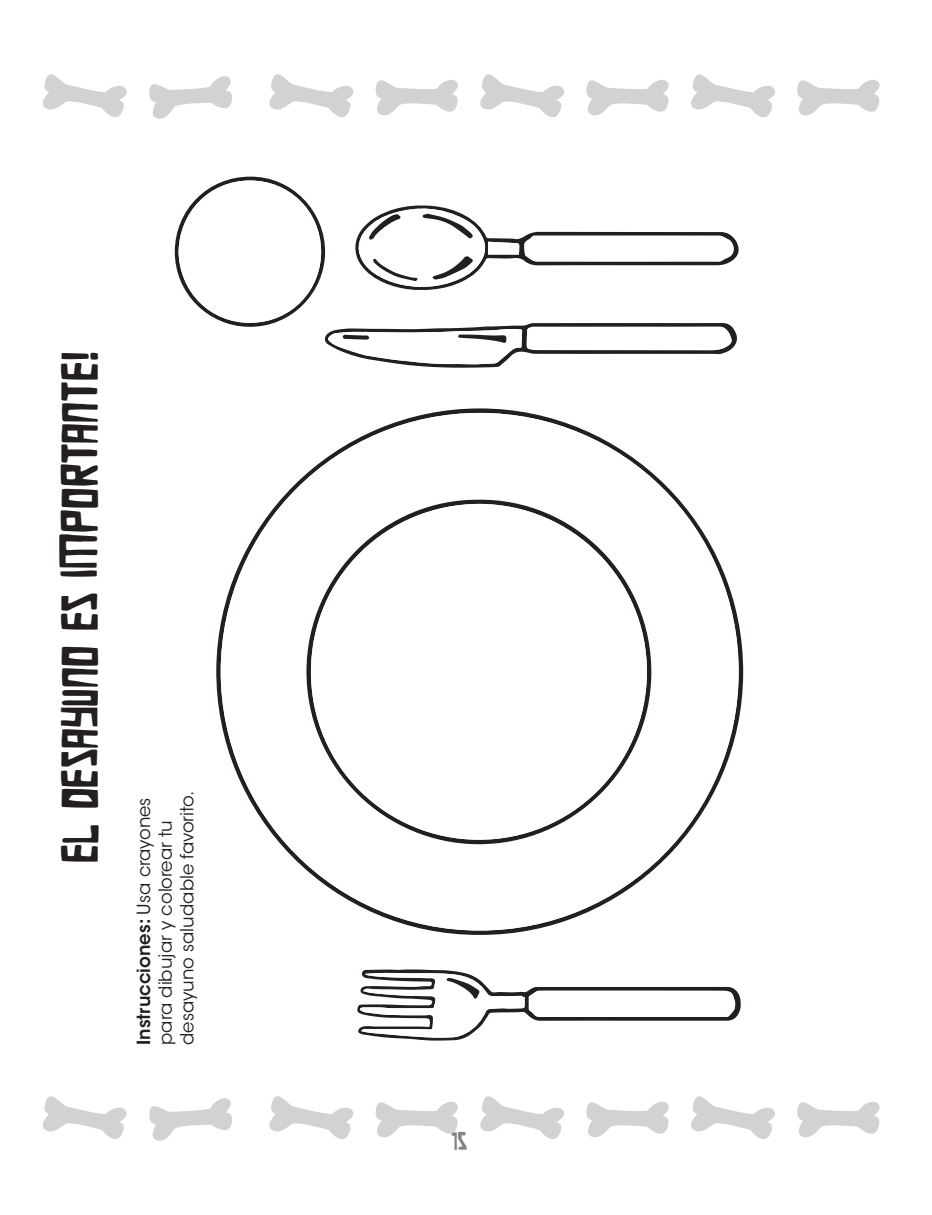
<style>
.page{position:relative;width:932px;height:1215px;background:#fff}
.page>*{position:absolute;margin:0;border:0;box-sizing:border-box;transform-origin:0 0}
.t1{font:45px "DK Die Bruecke";color:#231f20}
.t2{font:22.5px "DK Die Bruecke";color:#808285}
.t3{font:18px/21.6px "ITC Avant Garde Std";color:#231f20}
.s1{font-weight:600}
</style>
<div class="page">
<svg style="left:216px;top:408px;width:527px;height:527px"></svg>
<svg style="left:221px;top:413px;width:518px;height:518px"></svg>
<svg style="left:305px;top:499px;width:347px;height:345px"></svg>
<svg style="left:357px;top:969px;width:383px;height:72px"></svg>
<svg style="left:175px;top:177px;width:564px;height:191px"></svg>
<svg style="left:311px;top:504px;width:336px;height:336px"></svg>
<svg style="left:42px;top:74px;width:85px;height:43px"></svg>
<svg style="left:149px;top:76px;width:83px;height:43px"></svg>
<svg style="left:269px;top:74px;width:85px;height:43px"></svg>
<svg style="left:480px;top:74px;width:84px;height:43px"></svg>
<svg style="left:691px;top:74px;width:84px;height:43px"></svg>
<svg style="left:375px;top:80px;width:83px;height:36px"></svg>
<svg style="left:586px;top:80px;width:83px;height:36px"></svg>
<svg style="left:797px;top:80px;width:83px;height:36px"></svg>
<svg style="left:42px;top:1096px;width:85px;height:43px"></svg>
<svg style="left:149px;top:1098px;width:83px;height:43px"></svg>
<svg style="left:269px;top:1096px;width:85px;height:43px"></svg>
<svg style="left:480px;top:1096px;width:84px;height:43px"></svg>
<svg style="left:691px;top:1096px;width:84px;height:43px"></svg>
<svg style="left:375px;top:1101px;width:83px;height:37px"></svg>
<svg style="left:586px;top:1101px;width:83px;height:37px"></svg>
<svg style="left:797px;top:1101px;width:83px;height:37px"></svg>
<h1 class="t1" style="left:56px;top:863px;width:513px;rotate:-90deg">EL DESAYUNO ES IMPORTANTE!</h1>
<p class="t3" style="left:135px;top:1045px;width:256px;rotate:-90deg"><span class="s1">Instrucciones:</span> Usa crayones para dibujar y colorear tu desayuno saludable favorito.</p>
<p class="t2" style="left:451px;top:1129px;width:18px">15</p>
</div>
